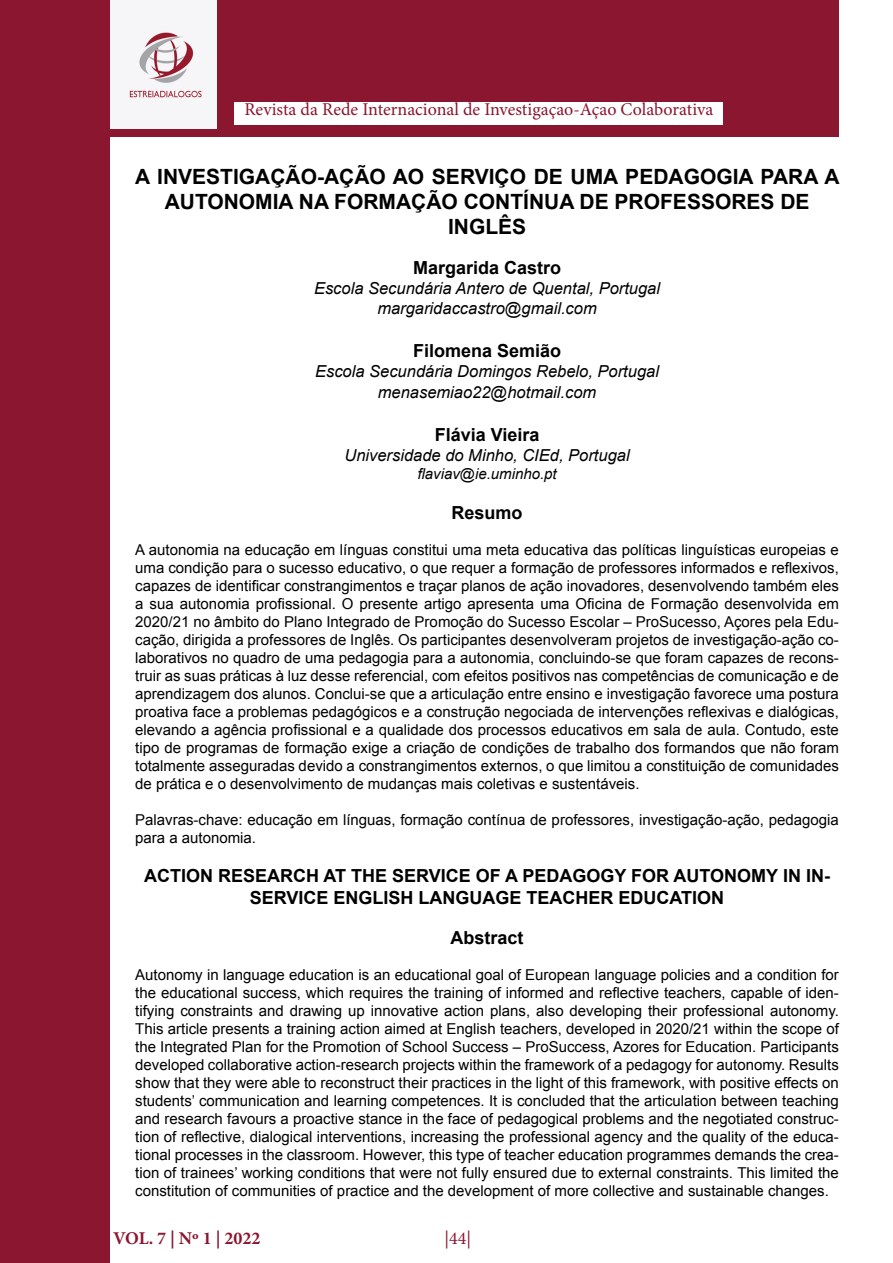
<style>
.page{position:relative;width:893px;height:1263px;background:#fff}
.page>*{position:absolute;margin:0;border:0;box-sizing:border-box;transform-origin:0 0}
.t1{font:700 21px/25.2px "Arial";color:#000;text-align:center}
.t2{font:700 18px/21.6px "Arial";color:#000;text-align:center}
.t3{font:18px "Minion Pro";color:#8b1630}
.t4{font:700 18px "Minion Pro";color:#8b1630}
.t5{font:italic 16.5px "Arial";color:#000}
.t6{font:15px/18px "Arial";color:#000;text-align:justify}
.t7{font:italic 15px "Arial";color:#000}
</style>
<div class="page">
<div style="left:0;top:0;width:839px;height:136px;background:#8b1630"></div>
<img style="left:111px;top:0;width:106px;height:129px">
<div style="left:235px;top:102px;width:488px;height:23px;background:#fff"></div>
<div style="left:0;top:136px;width:109px;height:1127px;background:#8b1630"></div>
<hr style="left:892px;top:0;width:1px;height:136px;background:#8b1630">
<p class="t3" style="left:244px;top:97px;width:470px">Revista da Rede Internacional de Investigaçao-Açao Colaborativa</p>
<p class="t1" style="left:135px;top:165px;width:706px">A INVESTIGAÇÃO-AÇÃO AO SERVIÇO DE UMA PEDAGOGIA PARA A<br>AUTONOMIA NA FORMAÇÃO CONTÍNUA DE PROFESSORES DE</p>
<p class="t1" style="left:448px;top:215px;width:80px">INGLÊS</p>
<p class="t2" style="left:413px;top:257px;width:150px">Margarida Castro</p>
<p class="t5" style="left:314px;top:277px;width:348px">Escola Secundária Antero de Quental, Portugal</p>
<p class="t5" style="left:377px;top:297px;width:221px">margaridaccastro@gmail.com</p>
<p class="t2" style="left:413px;top:340px;width:150px">Filomena Semião</p>
<p class="t5" style="left:315px;top:360px;width:345px">Escola Secundária Domingos Rebelo, Portugal</p>
<p class="t5" style="left:378px;top:382px;width:220px">menasemiao22@hotmail.com</p>
<p class="t2" style="left:435px;top:425px;width:106px">Flávia Vieira</p>
<p class="t5" style="left:344px;top:445px;width:287px">Universidade do Minho, CIEd, Portugal</p>
<p class="t7" style="left:417px;top:464px;width:141px">flaviav@ie.uminho.pt</p>
<p class="t2" style="left:452px;top:502px;width:73px">Resumo</p>
<p class="t6" style="left:135px;top:541px;width:705px">A autonomia na educação em línguas constitui uma meta educativa das políticas linguísticas europeias e uma condição para o sucesso educativo, o que requer a formação de professores informados e reflexivos, capazes de identificar constrangimentos e traçar planos de ação inovadores, desenvolvendo também eles a sua autonomia profissional. O presente artigo apresenta uma Oficina de Formação desenvolvida em 2020/21 no âmbito do Plano Integrado de Promoção do Sucesso Escolar – ProSucesso, Açores pela Edu&shy;cação, dirigida a professores de Inglês. Os participantes desenvolveram projetos de investigação-ação co&shy;laborativos no quadro de uma pedagogia para a autonomia, concluindo-se que foram capazes de recons&shy;truir as suas práticas à luz desse referencial, com efeitos positivos nas competências de comunicação e de aprendizagem dos alunos. Conclui-se que a articulação entre ensino e investigação favorece uma postura proativa face a problemas pedagógicos e a construção negociada de intervenções reflexivas e dialógicas, elevando a agência profissional e a qualidade dos processos educativos em sala de aula. Contudo, este tipo de programas de formação exige a criação de condições de trabalho dos formandos que não foram totalmente asseguradas devido a constrangimentos externos, o que limitou a constituição de comunidades de prática e o desenvolvimento de mudanças mais coletivas e sustentáveis.</p>
<p class="t6" style="left:135px;top:811px;width:705px">Palavras-chave: educação em línguas, formação contínua de professores, investigação-ação, pedagogia para a autonomia.</p>
<p class="t2" style="left:144px;top:866px;width:687px">ACTION RESEARCH AT THE SERVICE OF A PEDAGOGY FOR AUTONOMY IN IN-<br>SERVICE ENGLISH LANGUAGE TEACHER EDUCATION</p>
<p class="t2" style="left:451px;top:927px;width:75px">Abstract</p>
<p class="t6" style="left:135px;top:965px;width:705px">Autonomy in language education is an educational goal of European language policies and a condition for the educational success, which requires the training of informed and reflective teachers, capable of iden&shy;tifying constraints and drawing up innovative action plans, also developing their professional autonomy.<br>This article presents a training action aimed at English teachers, developed in 2020/21 within the scope of the Integrated Plan for the Promotion of School Success – ProSuccess, Azores for Education. Participants developed collaborative action-research projects within the framework of a pedagogy for autonomy. Results show that they were able to reconstruct their practices in the light of this framework, with positive effects on students’ communication and learning competences. It is concluded that the articulation between teaching and research favours a proactive stance in the face of pedagogical problems and the negotiated construc&shy;tion of reflective, dialogical interventions, increasing the professional agency and the quality of the educa&shy;tional processes in the classroom. However, this type of teacher education programmes demands the crea&shy;tion of trainees’ working conditions that were not fully ensured due to external constraints. This limited the constitution of communities of practice and the development of more collective and sustainable changes.</p>
<p class="t4" style="left:113px;top:1225px;width:149px">VOL. 7 | Nº 1 | 2022</p>
<p class="t3" style="left:444px;top:1226px;width:28px">|44|</p>
</div>
